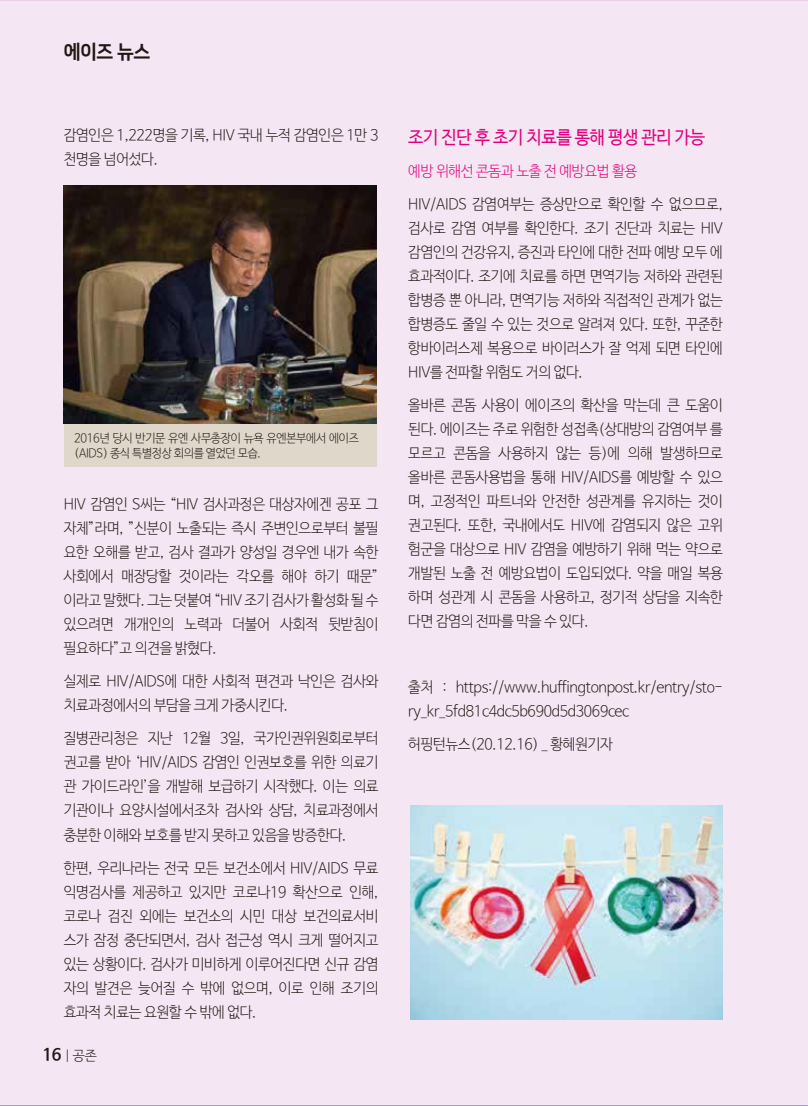
<style>
.page{position:relative;width:808px;height:1106px;background:#f4e6f2}
.page>*{position:absolute;margin:0;border:0;box-sizing:border-box;transform-origin:0 0}
.t1{font:19.5px "Nanum Square EB";color:#221714;scale:.95 1}
.t2{font:18px "Nanum Barun Gothic";letter-spacing:-.02em;color:#e3007e;scale:.95 1}
.t3{font:300 15px/24px "Nanum Barun Gothic";letter-spacing:-.02em;color:#221714;text-align:justify;scale:.95 1}
.t4{font:300 15px "Nanum Barun Gothic";letter-spacing:-.02em;color:#e3007e;scale:.95 1}
.t5{font:300 13.5px "Nanum Barun Gothic";color:#221714}
.t6{font:300 12px/15px "Nanum Barun Gothic";letter-spacing:-.025em;color:#221714;scale:.95 1}
.s1{font-weight:700;font-size:16.5px}
</style>
<div class="page">
<img style="left:410px;top:806px;width:313px;height:213px">
<div style="left:64px;top:185px;width:312px;height:281px;background:#ded7ca"></div>
<img style="left:64px;top:185px;width:312px;height:238px">
<h1 class="t1" style="left:64px;top:42px;width:93px">에이즈 뉴스</h1>
<p class="t3" style="left:64px;top:124px;width:333px">감염인은 1,222명을 기록, HIV 국내 누적 감염인은 1만 3 천명을 넘어섰다.</p>
<p class="t6" style="left:74px;top:431px;width:301px">2016년 당시 반기문 유엔 사무총장이 뉴욕 유엔본부에서 에이즈 (AIDS) 종식 특별정상 회의를 열었던 모습.</p>
<p class="t3" style="left:64px;top:493px;width:333px">HIV 감염인 S씨는 “HIV 검사과정은 대상자에겐 공포 그 자체”라며, ”신분이 노출되는 즉시 주변인으로부터 불필 요한 오해를 받고, 검사 결과가 양성일 경우엔 내가 속한 사회에서 매장당할 것이라는 각오를 해야 하기 때문” 이라고 말했다. 그는 덧붙여 “HIV 조기 검사가 활성화 될 수 있으려면 개개인의 노력과 더불어 사회적 뒷받침이 필요하다”고 의견을 밝혔다.</p>
<p class="t3" style="left:64px;top:670px;width:333px">실제로 HIV/AIDS에 대한 사회적 편견과 낙인은 검사와 치료과정에서의 부담을 크게 가중시킨다.</p>
<p class="t3" style="left:64px;top:727px;width:333px">질병관리청은 지난 12월 3일, 국가인권위원회로부터 권고를 받아 ‘HIV/AIDS 감염인 인권보호를 위한 의료기 관 가이드라인’을 개발해 보급하기 시작했다. 이는 의료 기관이나 요양시설에서조차 검사와 상담, 치료과정에서 충분한 이해와 보호를 받지 못하고 있음을 방증한다.</p>
<p class="t3" style="left:64px;top:856px;width:333px">한편, 우리나라는 전국 모든 보건소에서 HIV/AIDS 무료 익명검사를 제공하고 있지만 코로나19 확산으로 인해, 코로나 검진 외에는 보건소의 시민 대상 보건의료서비 스가 잠정 중단되면서, 검사 접근성 역시 크게 떨어지고 있는 상황이다. 검사가 미비하게 이루어진다면 신규 감염 자의 발견은 늦어질 수 밖에 없으며, 이로 인해 조기의 효과적 치료는 요원할 수 밖에 없다.</p>
<p class="t5" style="left:43px;top:1048px;width:56px"><span class="s1">16</span> | 공존</p>
<p class="t2" style="left:408px;top:128px;width:314px">조기 진단 후 초기 치료를 통해 평생 관리 가능</p>
<p class="t4" style="left:408px;top:163px;width:243px">예방 위해선 콘돔과 노출 전 예방요법 활용</p>
<p class="t3" style="left:408px;top:193px;width:333px">HIV/AIDS 감염여부는 증상만으로 확인할 수 없으므로, 검사로 감염 여부를 확인한다. 조기 진단과 치료는 HIV 감염인의 건강유지, 증진과 타인에 대한 전파 예방 모두 에 효과적이다. 조기에 치료를 하면 면역기능 저하와 관련된 합병증 뿐 아니라, 면역기능 저하와 직접적인 관계가 없는 합병증도 줄일 수 있는 것으로 알려져 있다. 또한, 꾸준한 항바이러스제 복용으로 바이러스가 잘 억제 되면 타인에 HIV를 전파할 위험도 거의 없다.</p>
<p class="t3" style="left:408px;top:394px;width:333px">올바른 콘돔 사용이 에이즈의 확산을 막는데 큰 도움이 된다. 에이즈는 주로 위험한 성접촉(상대방의 감염여부 를 모르고 콘돔을 사용하지 않는 등)에 의해 발생하므로 올바른 콘돔사용법을 통해 HIV/AIDS를 예방할 수 있으 며, 고정적인 파트너와 안전한 성관계를 유지하는 것이 권고된다. 또한, 국내에서도 HIV에 감염되지 않은 고위 험군을 대상으로 HIV 감염을 예방하기 위해 먹는 약으로 개발된 노출 전 예방요법이 도입되었다. 약을 매일 복용 하며 성관계 시 콘돔을 사용하고, 정기적 상담을 지속한 다면 감염의 전파를 막을 수 있다.</p>
<p class="t3" style="left:408px;top:676px;width:333px">출처 : https://www.huffingtonpost.kr/entry/sto&shy;ry_kr_5fd81c4dc5b690d5d3069cec</p>
<p class="t3" style="left:408px;top:733px;width:217px">허핑턴뉴스(20.12.16) _ 황혜원기자</p>
</div>
